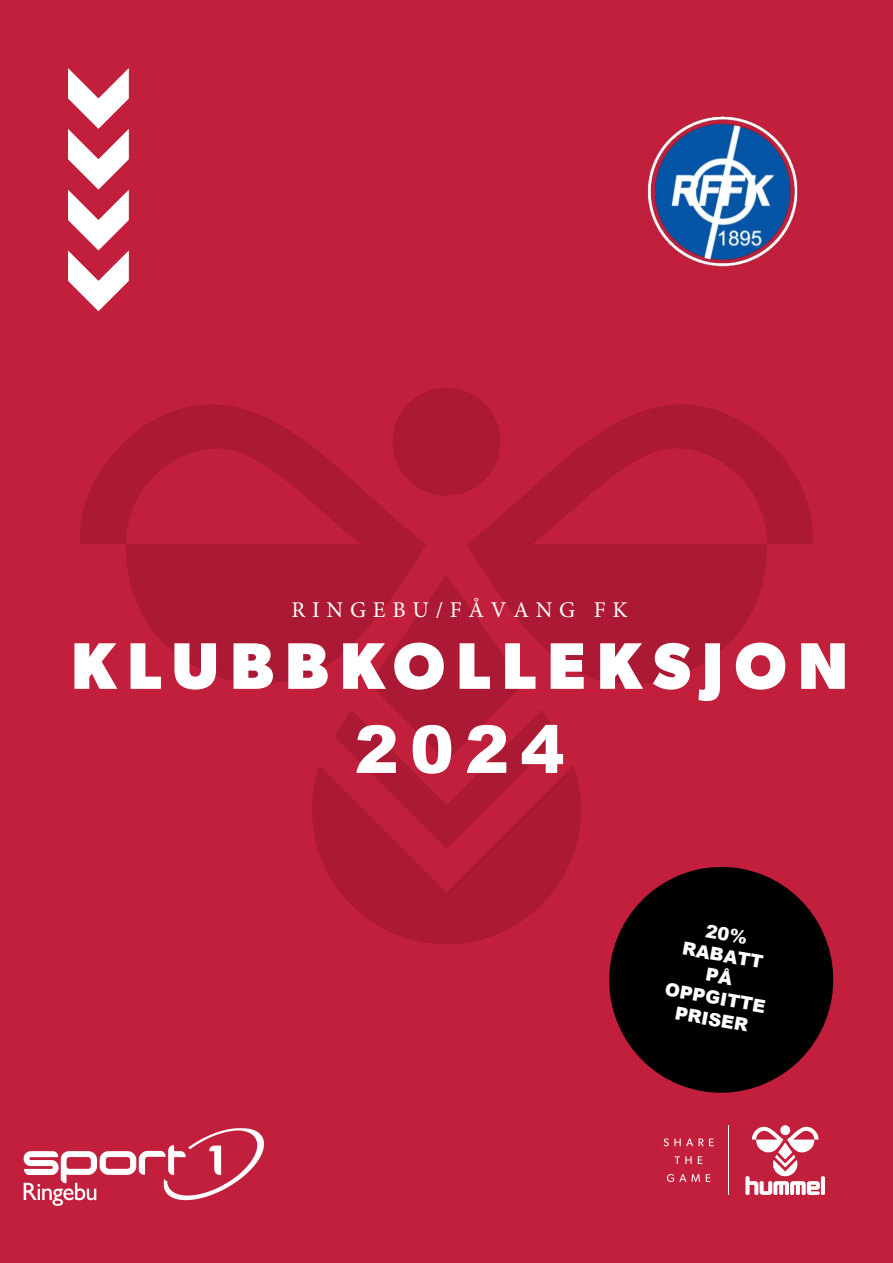
<style>
.page{position:relative;width:893px;height:1263px;background:#c11f3c}
.page>*{position:absolute;margin:0;border:0;box-sizing:border-box;transform-origin:0 0}
.t1{font:700 66px/84.2px "Gibson";letter-spacing:.17em;color:#fff;text-align:center}
.t2{font:22.5px "Minion Pro";letter-spacing:.3em;color:#fff}
.t3{font:900 18px/21.6px "Arial";color:#fff;text-align:center}
.s1{font-family:"Arial";font-weight:900}
</style>
<div class="page">
<svg style="left:68px;top:68px;width:61px;height:243px"></svg>
<div style="left:392px;top:388px;width:108px;height:108px;background:#ab1934;border-radius:50%"></div>
<svg style="left:335px;top:575px;width:223px;height:190px"></svg>
<svg style="left:312px;top:765px;width:269px;height:179px;fill:#ab1934"></svg>
<svg style="left:467px;top:392px;width:346px;height:293px;fill:#ab1934"></svg>
<svg style="left:80px;top:397px;width:346px;height:288px;fill:#ab1934"></svg>
<svg style="left:745px;top:1125px;width:80px;height:70px"></svg>
<svg style="left:699px;top:1138px;width:15px;height:8px"></svg>
<svg style="left:675px;top:1156px;width:17px;height:8px"></svg>
<svg style="left:698px;top:1156px;width:4px;height:8px"></svg>
<svg style="left:667px;top:1174px;width:33px;height:8px"></svg>
<svg style="left:706px;top:1174px;width:4px;height:8px"></svg>
<hr style="left:728px;top:1125px;width:1px;height:70px;background:#fff">
<svg style="left:664px;top:1138px;width:29px;height:8px"></svg>
<svg style="left:609px;top:866px;width:225px;height:227px;fill:#000"></svg>
<img style="left:23px;top:1128px;width:241px;height:78px">
<img style="left:647px;top:116px;width:151px;height:151px">
<p class="t2" style="left:291px;top:595px;width:338px">RINGEBU/FÅVANG FK</p>
<p class="t1" style="left:71px;top:622px;width:778px">KLUBBKOLLEKSJON<br><span class="s1">2024</span></p>
<p class="t3" style="left:678px;top:914px;width:103px;rotate:10deg">20%<br>RABATT<br>PÅ<br>OPPGITTE<br>PRISER</p>
</div>
